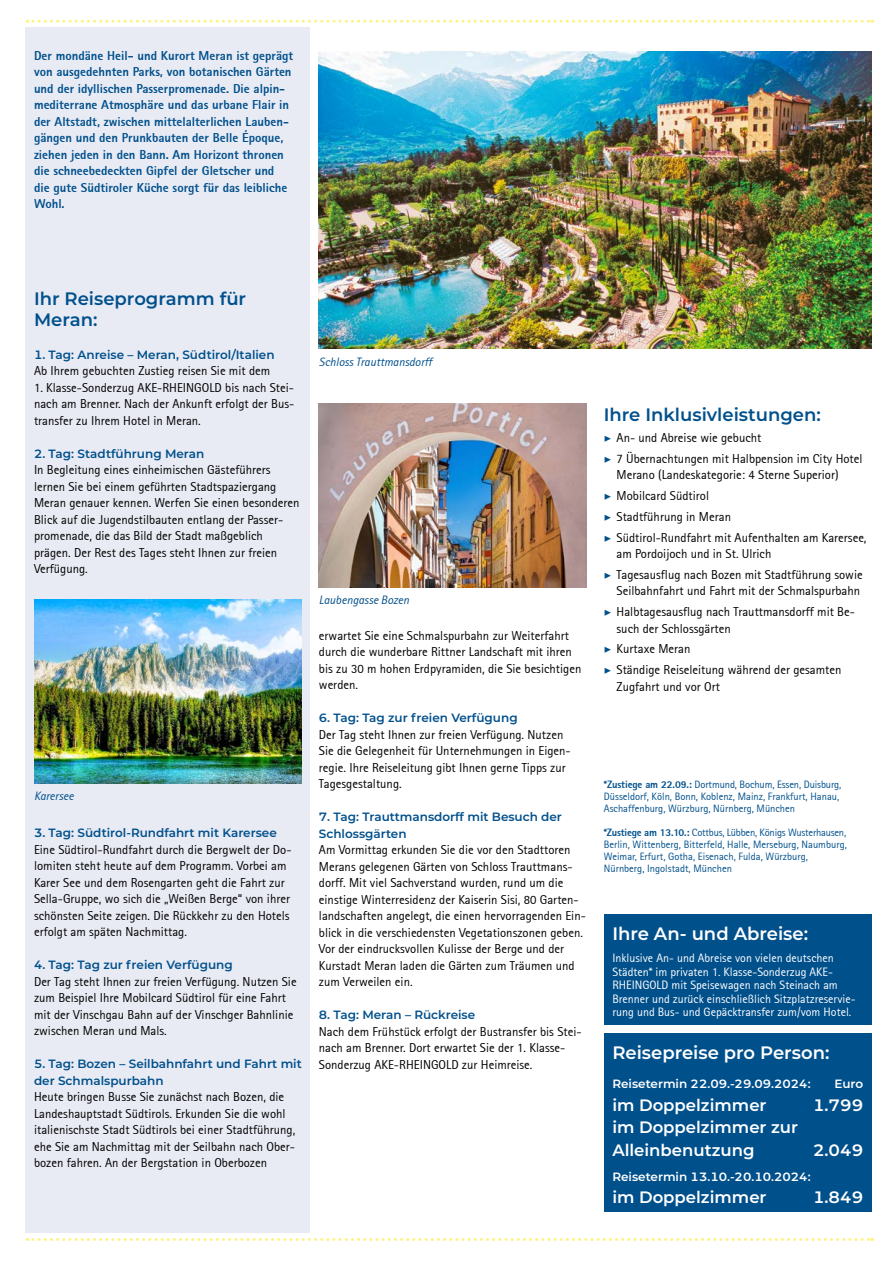
<style>
.page{position:relative;width:893px;height:1263px;background:#fff}
.page>*{position:absolute;margin:0;border:0;box-sizing:border-box;transform-origin:0 0}
.t1{font:600 18px/21px "Montserrat";color:#00508c}
.t2{font:600 18px "Montserrat";color:#fff}
.t3{font:600 16.5px/22.5px "Montserrat";color:#fff}
.t4{font:12.75px/16.5px "Rotis Sans Serif";color:#000}
.t5{font:800 12.75px/16.5px "Rotis Sans Serif";color:#00508c}
.t6{font:600 12px/16.5px "Montserrat";color:#00508c}
.t7{font:12px/13.5px "Rotis Sans Serif";color:#fff}
.t8{font:600 12px "Montserrat";color:#fff}
.t9{font:italic 12px "Rotis Sans Serif";color:#00508c}
.t10{font:10.5px/12px "Rotis Sans Serif";color:#00508c}
.s1{font-family:"Minion Pro";font-weight:700;font-style:italic;color:#00508c}
.s2{font-weight:800}
</style>
<div class="page">
<div style="left:26px;top:28px;width:284px;height:1205px;background:#e9ebf4"></div>
<svg style="left:27px;top:20px;width:846px;height:3px"></svg>
<svg style="left:27px;top:1238px;width:846px;height:3px"></svg>
<img style="left:319px;top:51px;width:553px;height:298px">
<div style="left:604px;top:1033px;width:268px;height:179px;background:#00508c"></div>
<div style="left:604px;top:914px;width:268px;height:110px;background:#00508c"></div>
<img style="left:34px;top:599px;width:268px;height:184px">
<img style="left:319px;top:404px;width:268px;height:184px">
<p class="t5" style="left:34px;top:47px;width:261px">Der mondäne Heil- und Kurort Meran ist geprägt von ausgedehnten Parks, von botanischen Gärten und der idyllischen Passerpromenade. Die alpin&shy;mediterrane Atmosphäre und das urbane Flair in der Altstadt, zwischen mittelalterlichen Lauben&shy;gängen und den Prunkbauten der Belle Époque, ziehen jeden in den Bann. Am Horizont thronen die schneebedeckten Gipfel der Gletscher und<br>die gute Südtiroler Küche sorgt für das leibliche Wohl.</p>
<h1 class="t1" style="left:34px;top:287px;width:214px">Ihr Reiseprogramm für<br>Meran:</h1>
<p class="t6" style="left:34px;top:345px;width:242px">1. Tag: Anreise – Meran, Südtirol/Italien</p>
<p class="t4" style="left:34px;top:362px;width:238px">Ab Ihrem gebuchten Zustieg reisen Sie mit dem</p>
<p class="t4" style="left:34px;top:379px;width:262px;text-align:justify">1. Klasse-Sonderzug AKE-RHEINGOLD bis nach Stei&shy;nach am Brenner. Nach der Ankunft erfolgt der Bus&shy;transfer zu Ihrem Hotel in Meran.</p>
<p class="t6" style="left:34px;top:444px;width:172px">2. Tag: Stadtführung Meran</p>
<p class="t4" style="left:34px;top:461px;width:267px">In Begleitung eines einheimischen Gästeführers lernen Sie bei einem geführten Stadtspaziergang Meran genauer kennen. Werfen Sie einen besonderen Blick auf die Jugendstilbauten entlang der Passer&shy;promenade, die das Bild der Stadt maßgeblich prägen. Der Rest des Tages steht Ihnen zur freien Verfügung.</p>
<p class="t9" style="left:34px;top:789px;width:41px">Karersee</p>
<p class="t6" style="left:34px;top:824px;width:244px">3. Tag: Südtirol-Rundfahrt mit Karersee</p>
<p class="t4" style="left:34px;top:841px;width:259px">Eine Südtirol-Rundfahrt durch die Bergwelt der Do&shy;lomiten steht heute auf dem Programm. Vorbei am Karer See und dem Rosengarten geht die Fahrt zur Sella-Gruppe, wo sich die „Weißen Berge“ von ihrer schönsten Seite zeigen. Die Rückkehr zu den Hotels erfolgt am späten Nachmittag.</p>
<p class="t6" style="left:34px;top:956px;width:200px">4. Tag: Tag zur freien Verfügung</p>
<p class="t4" style="left:34px;top:973px;width:264px">Der Tag steht Ihnen zur freien Verfügung. Nutzen Sie zum Beispiel Ihre Mobilcard Südtirol für eine Fahrt mit der Vinschgau Bahn auf der Vinschger Bahnlinie zwischen Meran und Mals.</p>
<p class="t6" style="left:34px;top:1055px;width:269px">5. Tag: Bozen – Seilbahnfahrt und Fahrt mit der Schmalspurbahn</p>
<p class="t4" style="left:34px;top:1088px;width:263px">Heute bringen Busse Sie zunächst nach Bozen, die Landeshauptstadt Südtirols. Erkunden Sie die wohl italienischste Stadt Südtirols bei einer Stadtführung, ehe Sie am Nachmittag mit der Seilbahn nach Ober&shy;bozen fahren. An der Bergstation in Oberbozen</p>
<p class="t9" style="left:319px;top:354px;width:115px">Schloss Trauttmansdorff</p>
<p class="t9" style="left:319px;top:593px;width:92px">Laubengasse Bozen</p>
<p class="t4" style="left:319px;top:627px;width:264px">erwartet Sie eine Schmalspurbahn zur Weiterfahrt durch die wunderbare Rittner Landschaft mit ihren bis zu 30 m hohen Erdpyramiden, die Sie besichtigen werden.</p>
<p class="t6" style="left:319px;top:709px;width:200px">6. Tag: Tag zur freien Verfügung</p>
<p class="t4" style="left:319px;top:726px;width:253px">Der Tag steht Ihnen zur freien Verfügung. Nutzen Sie die Gelegenheit für Unternehmungen in Eigen&shy;regie. Ihre Reiseleitung gibt Ihnen gerne Tipps zur Tagesgestaltung.</p>
<p class="t6" style="left:319px;top:808px;width:245px">7. Tag: Trauttmansdorff mit Besuch der<br>Schlossgärten</p>
<p class="t4" style="left:319px;top:841px;width:268px">Am Vormittag erkunden Sie die vor den Stadttoren Merans gelegenen Gärten von Schloss Trauttmans&shy;dorff. Mit viel Sachverstand wurden, rund um die einstige Winterresidenz der Kaiserin Sisi, 80 Garten&shy;landschaften angelegt, die einen hervorragenden Ein&shy;blick in die verschiedensten Vegetationszonen geben.<br>Vor der eindrucksvollen Kulisse der Berge und der Kurstadt Meran laden die Gärten zum Träumen und zum Verweilen ein.</p>
<p class="t6" style="left:319px;top:1006px;width:158px">8. Tag: Meran – Rückreise</p>
<p class="t4" style="left:319px;top:1023px;width:264px">Nach dem Frühstück erfolgt der Bustransfer bis Stei&shy;nach am Brenner. Dort erwartet Sie der 1. Klasse-<br>Sonderzug AKE-RHEINGOLD zur Heimreise.</p>
<h1 class="t1" style="left:604px;top:404px;width:219px">Ihre Inklusivleistungen:</h1>
<p class="t4" style="left:604px;top:427px;width:260px;line-height:20.7px"><span class="s1">▶</span> An- und Abreise wie gebucht<br><span class="s1">▶</span> 7 Übernachtungen mit Halbpension im City Hotel</p>
<p class="t4" style="left:604px;top:465px;width:264px;line-height:20.7px;text-indent:13px">Merano (Landeskategorie: 4 Sterne Superior)<br><span class="s1">▶</span> Mobilcard Südtirol<br><span class="s1">▶</span> Stadtführung in Meran<br><span class="s1">▶</span> Südtirol-Rundfahrt mit Aufenthalten am Karersee,</p>
<p class="t4" style="left:604px;top:543px;width:260px;line-height:20.7px;text-indent:13px">am Pordoijoch und in St. Ulrich<br><span class="s1">▶</span> Tagesausflug nach Bozen mit Stadtführung sowie</p>
<p class="t4" style="left:604px;top:581px;width:258px;line-height:20.7px;text-indent:13px">Seilbahnfahrt und Fahrt mit der Schmalspurbahn <span class="s1">▶</span> Halbtagesausflug nach Trauttmansdorff mit Be-</p>
<p class="t4" style="left:604px;top:618px;width:239px;line-height:20.7px;text-indent:13px">such der Schlossgärten<br><span class="s1">▶</span> Kurtaxe Meran<br><span class="s1">▶</span> Ständige Reiseleitung während der gesamten</p>
<p class="t4" style="left:617px;top:678px;width:105px">Zugfahrt und vor Ort</p>
<p class="t10" style="left:604px;top:779px;width:239px"><span class="s2">*Zustiege am 22.09.:</span> Dortmund, Bochum, Essen, Duisburg,<br>Düsseldorf, Köln, Bonn, Koblenz, Mainz, Frankfurt, Hanau,<br>Aschaffenburg, Würzburg, Nürnberg, München</p>
<p class="t10" style="left:604px;top:827px;width:245px"><span class="s2">*Zustiege am 13.10.:</span> Cottbus, Lübben, Königs Wusterhausen, Berlin, Wittenberg, Bitterfeld, Halle, Merseburg, Naumburg, Weimar, Erfurt, Gotha, Eisenach, Fulda, Würzburg, Nürnberg, Ingolstadt, München</p>
<h1 class="t2" style="left:612px;top:921px;width:197px">Ihre An- und Abreise:</h1>
<p class="t7" style="left:612px;top:951px;width:245px">Inklusive An- und Abreise von vielen deutschen Städten* im privaten 1. Klasse-Sonderzug AKE-RHEINGOLD mit Speisewagen nach Steinach am Brenner und zurück einschließlich Sitzplatzreservie&shy;rung und Bus- und Gepäcktransfer zum/vom Hotel.</p>
<h1 class="t2" style="left:612px;top:1040px;width:219px">Reisepreise pro Person:</h1>
<p class="t8" style="left:612px;top:1076px;width:200px">Reisetermin 22.09.-29.09.2024:</p>
<p class="t8" style="left:834px;top:1076px;width:30px">Euro</p>
<p class="t3" style="left:612px;top:1093px;width:156px">im Doppelzimmer</p>
<p class="t3" style="left:813px;top:1093px;width:52px">1.799</p>
<p class="t3" style="left:612px;top:1115px;width:187px">im Doppelzimmer zur<br>Alleinbenutzung</p>
<p class="t3" style="left:813px;top:1138px;width:52px">2.049</p>
<p class="t8" style="left:612px;top:1168px;width:200px">Reisetermin 13.10.-20.10.2024:</p>
<p class="t3" style="left:612px;top:1185px;width:156px">im Doppelzimmer</p>
<p class="t3" style="left:813px;top:1185px;width:52px">1.849</p>
</div>
